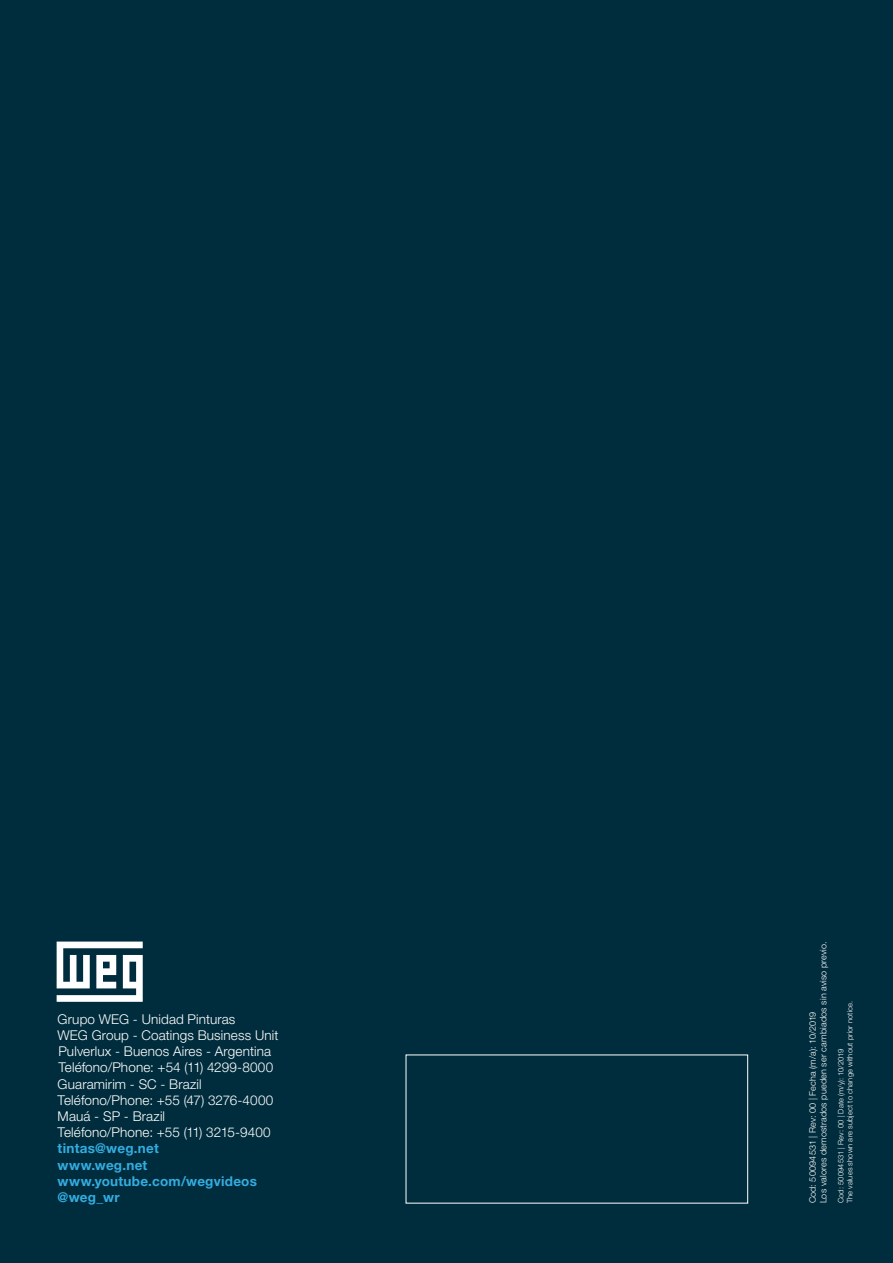
<style>
.page{position:relative;width:893px;height:1263px;background:#002d3d}
.page>*{position:absolute;margin:0;border:0;box-sizing:border-box;transform-origin:0 0}
.t1{font:300 13.5px/16.2px "Helvetica Neue LT Pro";letter-spacing:.01em;color:#fff}
.t2{font:700 13.5px/16.2px "Helvetica Neue LT Pro";letter-spacing:.02em;color:#34ade1}
.t3{font:300 9px/10.8px "Helvetica Neue LT Pro";letter-spacing:.025em;color:#fff}
.t4{font:300 7.5px/9px "Helvetica Neue LT Pro";letter-spacing:.025em;color:#fff}
</style>
<div class="page">
<svg style="left:57px;top:941px;width:86px;height:61px"></svg>
<p class="t1" style="left:58px;top:1011px;width:222px">Grupo WEG - Unidad Pinturas<br>WEG Group - Coatings Business Unit<br>Pulverlux - Buenos Aires - Argentina<br>Teléfono/Phone: +54 (11) 4299-8000<br>Guaramirim - SC - Brazil<br>Teléfono/Phone: +55 (47) 3276-4000<br>Mauá - SP - Brazil<br>Teléfono/Phone: +55 (11) 3215-9400</p>
<p class="t2" style="left:58px;top:1140px;width:201px">tintas@weg.net<br>www.weg.net www.youtube.com/wegvideos @weg_wr</p>
<p class="t3" style="left:807px;top:1203px;width:264px;rotate:-90deg">Cod: 50094531 | Rev: 00 | Fecha (m/a): 10/2019<br>Los valores demostrados pueden ser cambiados sin aviso previo.</p>
<p class="t4" style="left:836px;top:1203px;width:204px;rotate:-90deg">Cod: 50094531 | Rev: 00 | Date (m/y): 10/2019<br>The values shown are subject to change without prior notice.</p>
</div>
